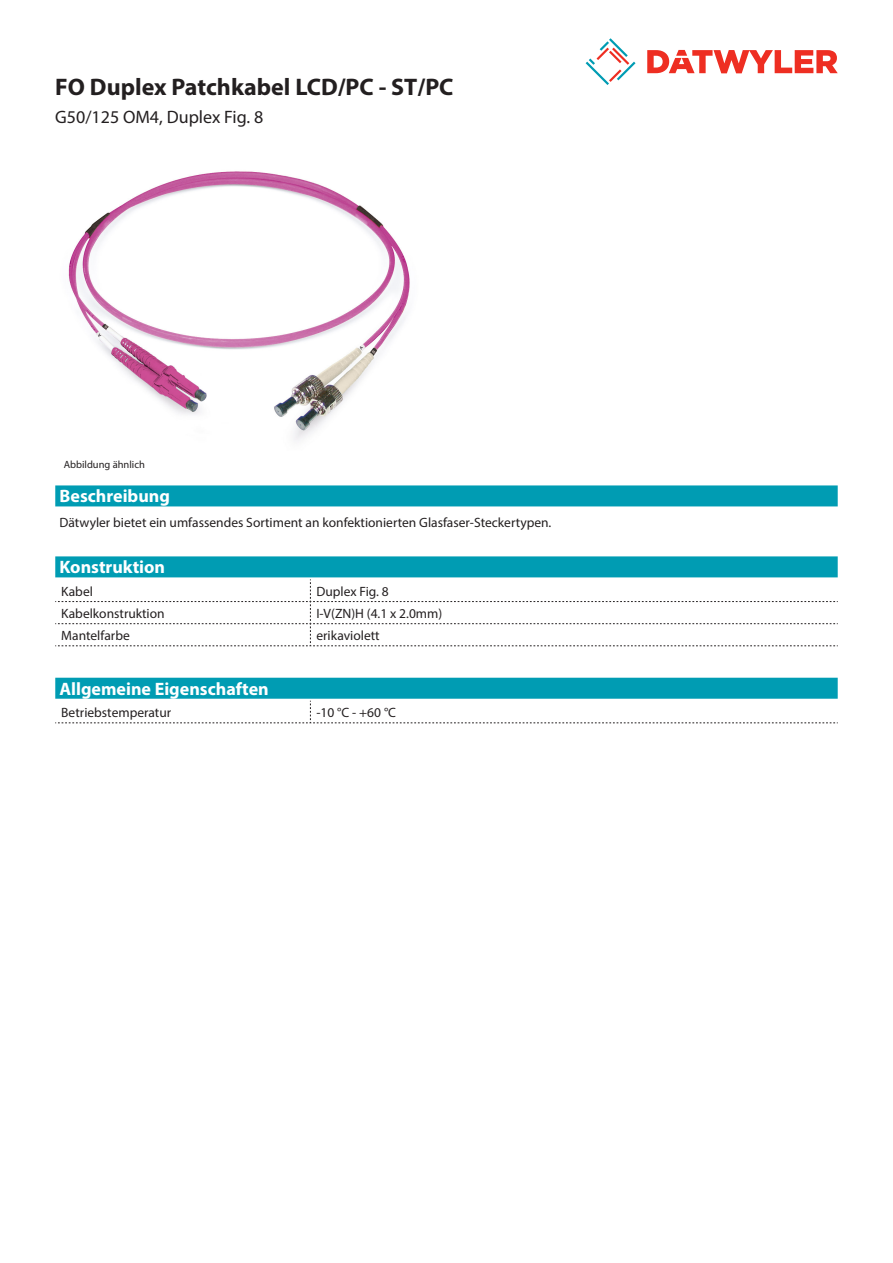
<style>
.page{position:relative;width:893px;height:1263px;background:#fff}
.page>*{position:absolute;margin:0;border:0;box-sizing:border-box;transform-origin:0 0}
.Product_Head{font:700 24px "Myriad Pro";color:#231f20}
.Standard_Head_Proper{font:700 18px "Myriad Pro";color:#fff}
.SubHead{font:18px "Myriad Pro";color:#231f20}
.myriad_light_propert{font:13.5px "Myriad Pro";color:#231f20}
.Standard_text{font:13.5px "Myriad Pro";color:#231f20}
.imagetext{font:10.5px "Myriad Pro";color:#231f20}
</style>
<div class="page">
<svg style="left:586px;top:38px;width:49px;height:47px"></svg>
<svg style="left:647px;top:50px;width:191px;height:23px"></svg>
<div style="left:55px;top:556px;width:783px;height:21px;background:#009cb3"></div>
<svg style="left:55px;top:579px;width:783px;height:67px"></svg>
<img style="left:68px;top:171px;width:342px;height:270px">
<div style="left:55px;top:485px;width:783px;height:21px;background:#009cb3"></div>
<div style="left:55px;top:678px;width:783px;height:21px;background:#009cb3"></div>
<svg style="left:55px;top:701px;width:783px;height:23px"></svg>
<p class="Product_Head" style="left:55px;top:71px;width:400px">FO Duplex Patchkabel LCD/PC - ST/PC</p>
<p class="SubHead" style="left:55px;top:105px;width:210px">G50/125 OM4, Duplex Fig. 8</p>
<p class="imagetext" style="left:64px;top:458px;width:83px">Abbildung ähnlich</p>
<p class="Standard_Head_Proper" style="left:60px;top:485px;width:112px">Beschreibung</p>
<p class="Standard_text" style="left:60px;top:514px;width:493px">Dätwyler bietet ein umfassendes Sortiment an konfektionierten Glasfaser-Steckertypen.</p>
<p class="Standard_Head_Proper" style="left:60px;top:556px;width:107px">Konstruktion</p>
<p class="myriad_light_propert" style="left:61px;top:583px;width:33px">Kabel</p>
<p class="myriad_light_propert" style="left:316px;top:583px;width:74px">Duplex Fig. 8</p>
<p class="myriad_light_propert" style="left:61px;top:605px;width:105px">Kabelkonstruktion</p>
<p class="myriad_light_propert" style="left:316px;top:605px;width:127px">I-V(ZN)H (4.1 x 2.0mm)</p>
<p class="myriad_light_propert" style="left:61px;top:627px;width:70px">Mantelfarbe</p>
<p class="myriad_light_propert" style="left:316px;top:627px;width:65px">erikaviolett</p>
<p class="Standard_Head_Proper" style="left:60px;top:677px;width:211px">Allgemeine Eigenschaften</p>
<p class="myriad_light_propert" style="left:61px;top:704px;width:111px">Betriebstemperatur</p>
<p class="myriad_light_propert" style="left:316px;top:704px;width:81px">-10 °C - +60 °C</p>
</div>
